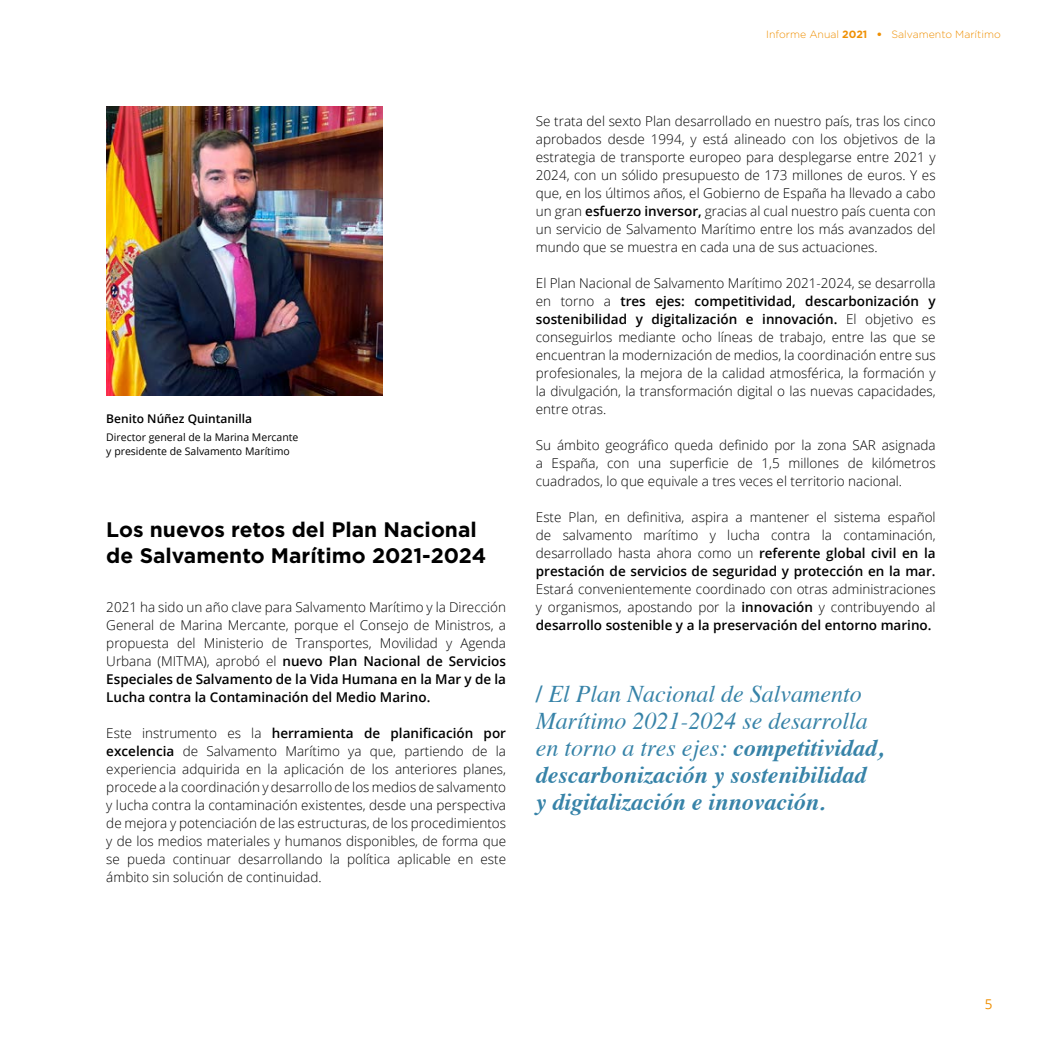
<style>
.page{position:relative;width:1042px;height:1042px;background:#fff}
.page>*{position:absolute;margin:0;border:0;box-sizing:border-box;transform-origin:0 0}
.t1{font:italic 700 24px/27px "Times";color:#3783a8}
.t2{font:700 21px/25.5px "Gotham Pro";color:#000}
.t3{font:300 13.5px/18px "Open Sans";color:#000;text-align:justify}
.t4{font:13.5px "Open Sans";color:#ef9004}
.t5{font:600 12px "Open Sans";color:#000}
.t6{font:10.5px/13.5px "Open Sans";color:#000}
.t7{font:300 10.5px "Gotham";color:#ef9004}
.s1{font-weight:700}
.s2{font-weight:900}
.s3{font-weight:600}
.s4{font-weight:400}
</style>
<div class="page">
<img style="left:106px;top:106px;width:277px;height:289px">
<p class="t7" style="left:766px;top:28px;width:236px">Informe Anual <span class="s1">2021</span> <span class="s2">•</span> Salvamento Marítimo</p>
<p class="t5" style="left:106px;top:411px;width:147px">Benito Núñez Quintanilla</p>
<p class="t6" style="left:106px;top:430px;width:194px">Director general de la Marina Mercante y presidente de Salvamento Marítimo</p>
<h2 class="t2" style="left:106px;top:517px;width:381px">Los nuevos retos del Plan Nacional de Salvamento Marítimo 2021-2024</h2>
<p class="t3" style="left:106px;top:598px;width:401px">2021 ha sido un año clave para Salvamento Marítimo y la Dirección General de Marina Mercante, porque el Consejo de Ministros, a propuesta del Ministerio de Transportes, Movilidad y Agenda Urbana (MITMA), aprobó el <span class="s3">nuevo Plan Nacional de Servicios Especiales de Salvamento de la Vida Humana en la Mar y de la Lucha contra la Contaminación del Medio Marino.</span></p>
<p class="t3" style="left:106px;top:724px;width:401px">Este instrumento es la <span class="s3">herramienta de planificación por excelencia</span> de Salvamento Marítimo ya que, partiendo de la experiencia adquirida en la aplicación de los anteriores planes, procede a la coordinación y desarrollo de los medios de salvamento y lucha contra la contaminación existentes, desde una perspectiva de mejora y potenciación de las estructuras, de los procedimientos y de los medios materiales y humanos disponibles, de forma que se pueda continuar desarrollando la política aplicable en este ámbito sin solución de continuidad.</p>
<p class="t3" style="left:536px;top:112px;width:401px">Se trata del sexto Plan desarrollado en nuestro país, tras los cinco aprobados desde 1994, y está alineado con los objetivos de la estrategia de transporte europeo para desplegarse entre 2021 y 2024, con un sólido presupuesto de 173 millones de euros. Y es que, en los últimos años, el Gobierno de España ha llevado a cabo un gran <span class="s3">esfuerzo inversor,</span> gracias al cual nuestro país cuenta con un servicio de Salvamento Marítimo entre los más avanzados del mundo que se muestra en cada una de sus actuaciones.</p>
<p class="t3" style="left:536px;top:274px;width:401px">El Plan Nacional de Salvamento Marítimo 2021-2024, se desarrolla en torno a <span class="s3">tres ejes: competitividad, descarbonización y sostenibilidad y digitalización e innovación.</span> El objetivo es conseguirlos mediante ocho líneas de trabajo, entre las que se encuentran la modernización de medios, la coordinación entre sus profesionales, la mejora de la calidad atmosférica, la formación y la divulgación, la transformación digital o las nuevas capacidades, entre otras.</p>
<p class="t3" style="left:536px;top:436px;width:401px">Su ámbito geográfico queda definido por la zona SAR asignada a España, con una superficie de 1,5 millones de kilómetros</p>
<p class="t3" style="left:536px;top:472px;width:368px">cuadrados, lo que equivale a tres veces el territorio nacional.</p>
<p class="t3" style="left:536px;top:508px;width:401px">Este Plan, en definitiva, aspira a mantener el sistema español</p>
<p class="t3" style="left:536px;top:526px;width:401px">de salvamento marítimo y lucha contra la contaminación, desarrollado hasta ahora como un <span class="s3">referente global civil en la prestación de servicios de seguridad y protección en la mar.</span></p>
<p class="t3" style="left:536px;top:580px;width:401px">Estará convenientemente coordinado con otras administraciones y organismos, apostando por la <span class="s3">innovación</span> y contribuyendo al <span class="s3">desarrollo sostenible y a la preservación del entorno marino.</span></p>
<p class="t1" style="left:536px;top:678px;width:349px">/ <span class="s4">El Plan Nacional de Salvamento Marítimo 2021-2024 se desarrolla en torno a tres ejes:</span> competitividad, descarbonización y sostenibilidad y digitalización e innovación.</p>
<p class="t4" style="left:985px;top:994px;width:9px">5</p>
</div>
